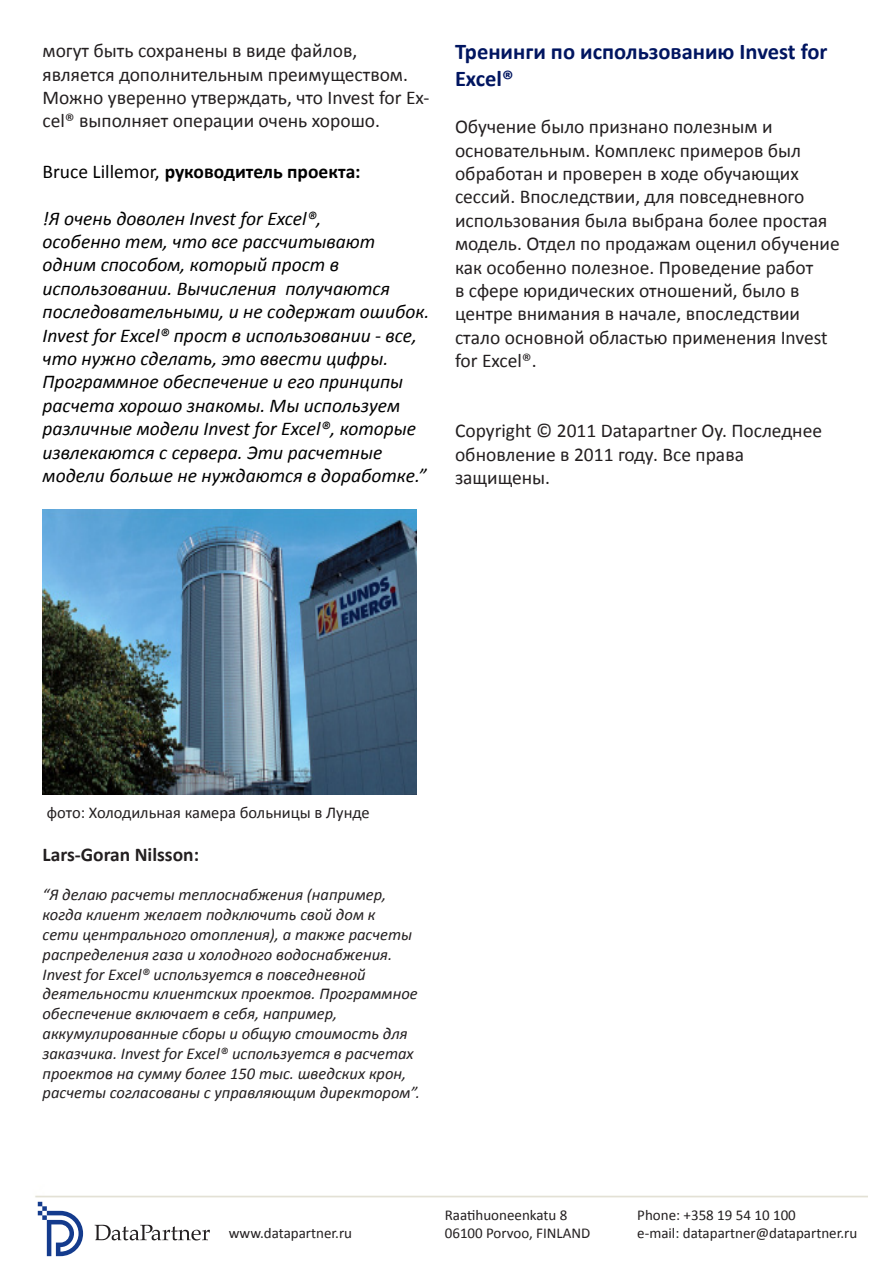
<style>
.page{position:relative;width:893px;height:1263px;background:#fff}
.page>*{position:absolute;margin:0;border:0;box-sizing:border-box;transform-origin:0 0}
.t1{font:700 22.5px/27px "Calibri";color:#001560}
.t2{font:19.5px/23.4px "Calibri";color:#231f20}
.t3{font:italic 19.5px/23.4px "Calibri";color:#000}
.t4{font:700 19.5px "Calibri";color:#000}
.t5{font:700 19.5px "Calibri";color:#231f20}
.t6{font:italic 16.5px/19.8px "Calibri";color:#231f20}
.t7{font:16.5px "Calibri";color:#231f20}
.t8{font:15px "Calibri";color:#231f20}
.s1{font-weight:400}
</style>
<div class="page">
<svg style="left:95px;top:1225px;width:115px;height:15px"></svg>
<svg style="left:38px;top:1202px;width:45px;height:54px"></svg>
<img style="left:43px;top:509px;width:373px;height:285px">
<p class="t2" style="left:43px;top:38px;width:388px">могут быть сохранены в виде файлов, является дополнительным преимуществом.<br>Можно уверенно утверждать, что Invest for Ex&shy;cel® выполняет операции очень хорошо.</p>
<p class="t4" style="left:43px;top:159px;width:320px"><span class="s1">Bruce Lillemor,</span> руководитель проекта:</p>
<p class="t3" style="left:43px;top:205px;width:388px">!Я очень доволен Invest for Excel®,<br>особенно тем, что все рассчитывают одним способом, который прост в использовании. Вычисления получаются последовательными, и не содержат ошибок.<br>Invest for Excel® прост в использовании - все, что нужно сделать, это ввести цифры.<br>Программное обеспечение и его принципы расчета хорошо знакомы. Мы используем различные модели Invest for Excel®, которые извлекаются с сервера. Эти расчетные модели больше не нуждаются в доработке.”</p>
<p class="t1" style="left:455px;top:37px;width:374px">Тренинги по использованию Invest for<br>Excel®</p>
<p class="t2" style="left:455px;top:114px;width:386px">Обучение было признано полезным и основательным. Комплекс примеров был обработан и проверен в ходе обучающих сессий. Впоследствии, для повседневного использования была выбрана более простая модель. Отдел по продажам оценил обучение как особенно полезное. Проведение работ<br>в сфере юридических отношений, было в центре внимания в начале, впоследствии стало основной областью применения Invest for Excel®.</p>
<p class="t2" style="left:455px;top:418px;width:369px">Copyright © 2011 Datapartner Oy. Последнее обновление в 2011 году. Все права защищены.</p>
<p class="t7" style="left:47px;top:802px;width:324px">фото: Холодильная камера больницы в Лунде</p>
<p class="t5" style="left:43px;top:842px;width:158px">Lars-Goran Nilsson:</p>
<p class="t6" style="left:43px;top:884px;width:379px">“Я делаю расчеты теплоснабжения (например, когда клиент желает подключить свой дом к<br>сети центрального отопления), а также расчеты распределения газа и холодного водоснабжения.<br>Invest for Excel® используется в повседневной деятельности клиентских проектов. Программное обеспечение включает в себя, например, аккумулированные сборы и общую стоимость для заказчика. Invest for Excel® используется в расчетах проектов на сумму более 150 тыс. шведских крон, расчеты согласованы с управляющим директором”.</p>
<p class="t8" style="left:445px;top:1205px;width:124px">Raatihuoneenkatu 8</p>
<p class="t8" style="left:637px;top:1205px;width:160px">Phone: +358 19 54 10 100</p>
<p class="t8" style="left:229px;top:1223px;width:125px">www.datapartner.ru</p>
<p class="t8" style="left:445px;top:1223px;width:147px">06100 Porvoo, FINLAND</p>
<p class="t8" style="left:637px;top:1223px;width:222px">e-mail: datapartner@datapartner.ru</p>
</div>
